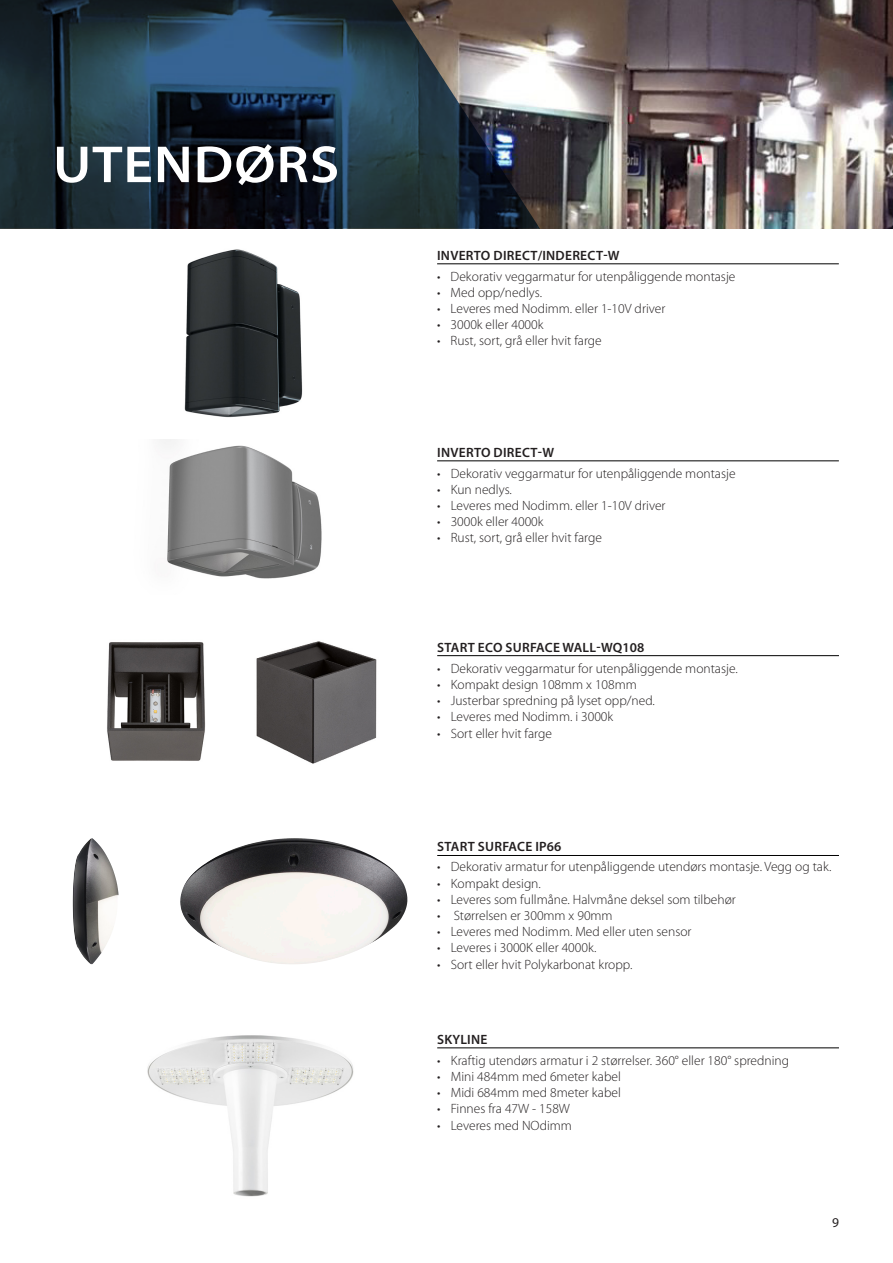
<style>
.page{position:relative;width:893px;height:1263px;background:#fff}
.page>*{position:absolute;margin:0;border:0;box-sizing:border-box;transform-origin:0 0}
.t1{font:600 semi-expanded 52.5px "Myriad Pro";letter-spacing:.02em;color:#fff}
.t2{font:300 13.5px "Myriad Pro";color:#231f20}
.Produktnavn{font:600 13.5px "Myriad Pro";letter-spacing:.02em;color:#231f20}
.t3{font:13.5px "Myriad Pro";color:#231f20}
</style>
<div class="page">
<img style="left:540px;top:0;width:353px;height:229px">
<hr style="left:437px;top:264px;width:402px;height:1px;background:#000001">
<hr style="left:437px;top:655px;width:402px;height:1px;background:#000001">
<hr style="left:437px;top:855px;width:402px;height:1px;background:#000001">
<hr style="left:437px;top:1047px;width:402px;height:1px;background:#000001">
<hr style="left:437px;top:461px;width:402px;height:1px;background:#000001">
<svg style="left:0;top:0;width:540px;height:229px;background:#283946"></svg>
<img style="left:184px;top:249px;width:119px;height:169px">
<img style="left:160px;top:439px;width:162px;height:140px">
<img style="left:107px;top:642px;width:99px;height:119px">
<img style="left:256px;top:641px;width:121px;height:123px">
<img style="left:73px;top:838px;width:19px;height:88px">
<img style="left:180px;top:838px;width:113px;height:125px">
<img style="left:147px;top:1035px;width:207px;height:162px">
<p class="t1" style="left:53px;top:135px;width:288px">UTENDØRS</p>
<p class="Produktnavn" style="left:437px;top:248px;width:184px">INVERTO DIRECT/INDERECT-W</p>
<p class="t2" style="left:437px;top:269px;width:300px">• Dekorativ veggarmatur for utenpåliggende montasje</p>
<p class="t2" style="left:437px;top:285px;width:106px">• Med opp/nedlys.</p>
<p class="t2" style="left:437px;top:301px;width:230px">• Leveres med Nodimm. eller 1-10V driver</p>
<p class="t2" style="left:437px;top:317px;width:108px">• 3000k eller 4000k</p>
<p class="t2" style="left:437px;top:333px;width:166px">• Rust, sort, grå eller hvit farge</p>
<p class="Produktnavn" style="left:437px;top:445px;width:118px">INVERTO DIRECT-W</p>
<p class="t2" style="left:437px;top:466px;width:300px">• Dekorativ veggarmatur for utenpåliggende montasje</p>
<p class="t2" style="left:437px;top:482px;width:76px">• Kun nedlys.</p>
<p class="t2" style="left:437px;top:498px;width:230px">• Leveres med Nodimm. eller 1-10V driver</p>
<p class="t2" style="left:437px;top:514px;width:108px">• 3000k eller 4000k</p>
<p class="t2" style="left:437px;top:530px;width:166px">• Rust, sort, grå eller hvit farge</p>
<p class="Produktnavn" style="left:437px;top:640px;width:209px">START ECO SURFACE WALL-WQ108</p>
<p class="t2" style="left:437px;top:661px;width:302px">• Dekorativ veggarmatur for utenpåliggende montasje.</p>
<p class="t2" style="left:437px;top:677px;width:201px">• Kompakt design 108mm x 108mm</p>
<p class="t2" style="left:437px;top:693px;width:219px">• Justerbar spredning på lyset opp/ned.</p>
<p class="t2" style="left:437px;top:709px;width:177px">• Leveres med Nodimm. i 3000k</p>
<p class="t2" style="left:437px;top:726px;width:116px">• Sort eller hvit farge</p>
<p class="Produktnavn" style="left:437px;top:839px;width:126px">START SURFACE IP66</p>
<p class="t2" style="left:437px;top:859px;width:396px">• Dekorativ armatur for utenpåliggende utendørs montasje. Vegg og tak.</p>
<p class="t2" style="left:437px;top:876px;width:105px">• Kompakt design.</p>
<p class="t2" style="left:437px;top:892px;width:300px">• Leveres som fullmåne. Halvmåne deksel som tilbehør</p>
<p class="t2" style="left:437px;top:908px;width:177px">• Størrelsen er 300mm x 90mm</p>
<p class="t2" style="left:437px;top:924px;width:256px">• Leveres med Nodimm. Med eller uten sensor</p>
<p class="t2" style="left:437px;top:940px;width:161px">• Leveres i 3000K eller 4000k.</p>
<p class="t2" style="left:437px;top:957px;width:197px">• Sort eller hvit Polykarbonat kropp.</p>
<p class="Produktnavn" style="left:437px;top:1032px;width:52px">SKYLINE</p>
<p class="t2" style="left:437px;top:1053px;width:353px">• Kraftig utendørs armatur i 2 størrelser. 360° eller 180° spredning</p>
<p class="t2" style="left:437px;top:1069px;width:185px">• Mini 484mm med 6meter kabel</p>
<p class="t2" style="left:437px;top:1085px;width:185px">• Midi 684mm med 8meter kabel</p>
<p class="t2" style="left:437px;top:1101px;width:134px">• Finnes fra 47W - 158W</p>
<p class="t2" style="left:437px;top:1118px;width:136px">• Leveres med NOdimm</p>
<p class="t3" style="left:832px;top:1215px;width:8px">9</p>
</div>
